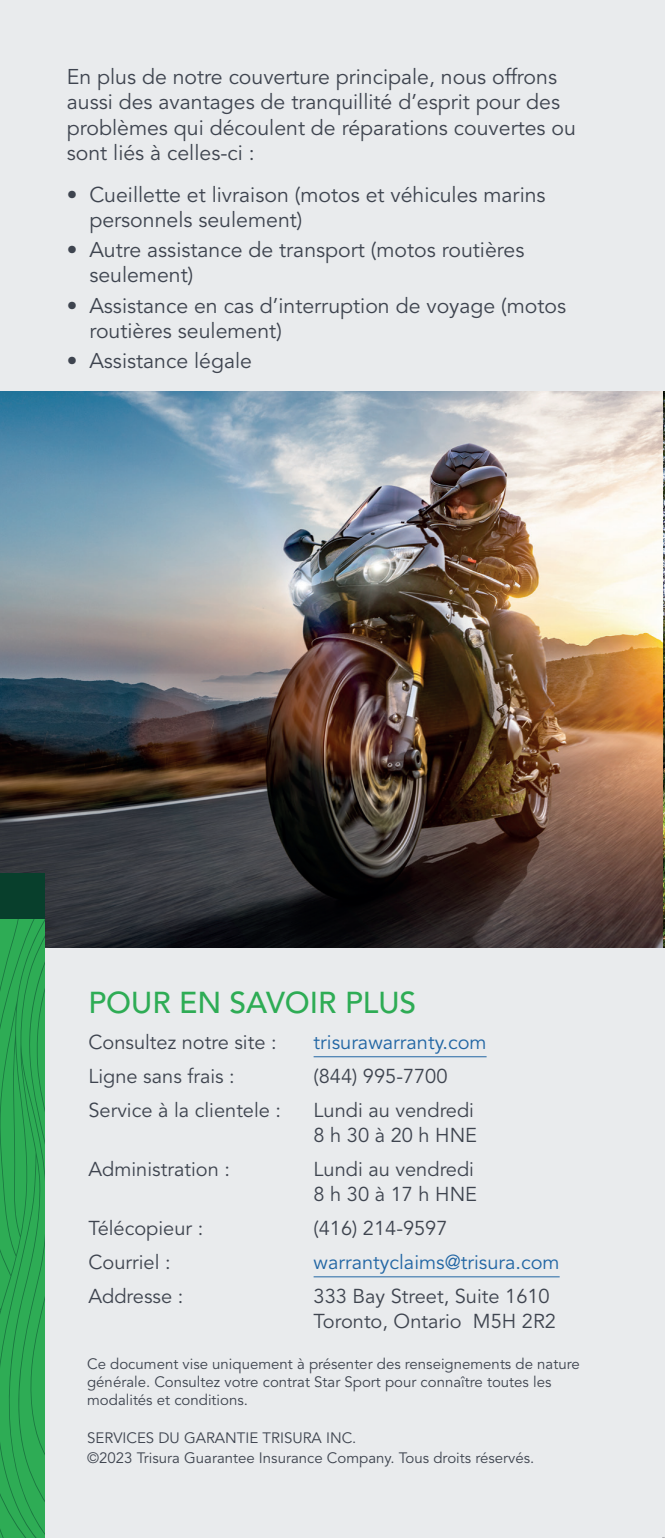
<style>
.page{position:relative;width:665px;height:1538px;background:#e9ebed}
.page>*{position:absolute;margin:0;border:0;box-sizing:border-box;transform-origin:0 0}
.t1{font:500 30px "Avenir LT Std";color:#2eac55}
.t2{font:21.25px/25.5px "Avenir LT Std";color:#3e444f}
.t3{font:20px/25px "Avenir LT Std";color:#3e444f}
.t4{font:20px "Avenir LT Std";color:#2266a4}
.t5{font:15px/18px "Avenir LT Std";color:#3e444f}
</style>
<div class="page">
<img style="left:0;top:391px;width:665px;height:556px">
<div style="left:0;top:873px;width:44px;height:45px;background:#083f2c"></div>
<hr style="left:313px;top:1056px;width:173px;height:1px;background:#2266a4">
<hr style="left:313px;top:1276px;width:246px;height:1px;background:#2266a4">
<svg style="left:0;top:918px;width:44px;height:620px;background:#2ca753"></svg>
<p class="t2" style="left:67px;top:64px;width:510px">En plus de notre couverture principale, nous offrons aussi des avantages de tranquillité d’esprit pour des problèmes qui découlent de réparations couvertes ou sont liés à celles-ci :</p>
<p class="t2" style="left:89px;top:182px;width:458px;text-indent:-23px">• Cueillette et livraison (motos et véhicules marins personnels seulement)</p>
<p class="t2" style="left:89px;top:238px;width:436px;text-indent:-23px">• Autre assistance de transport (motos routières seulement)</p>
<p class="t2" style="left:89px;top:293px;width:478px;text-indent:-23px">• Assistance en cas d’interruption de voyage (motos routières seulement)</p>
<p class="t2" style="left:67px;top:348px;width:187px">• Assistance légale</p>
<h1 class="t1" style="left:88px;top:985px;width:329px">POUR EN SAVOIR PLUS</h1>
<p class="t3" style="left:88px;top:1030px;width:190px">Consultez notre site :</p>
<p class="t4" style="left:313px;top:1031px;width:174px">trisurawarranty.com</p>
<p class="t3" style="left:88px;top:1064px;width:148px">Ligne sans frais :</p>
<p class="t3" style="left:313px;top:1064px;width:135px">(844) 995-7700</p>
<p class="t3" style="left:88px;top:1098px;width:194px">Service à la clientele :</p>
<p class="t3" style="left:313px;top:1098px;width:165px">Lundi au vendredi<br>8 h 30 à 20 h HNE</p>
<p class="t3" style="left:88px;top:1157px;width:143px">Administration :</p>
<p class="t3" style="left:313px;top:1157px;width:165px">Lundi au vendredi<br>8 h 30 à 17 h HNE</p>
<p class="t3" style="left:88px;top:1216px;width:116px">Télécopieur :</p>
<p class="t3" style="left:313px;top:1216px;width:135px">(416) 214-9597</p>
<p class="t3" style="left:88px;top:1250px;width:84px">Courriel :</p>
<p class="t4" style="left:313px;top:1251px;width:247px">warrantyclaims@trisura.com</p>
<p class="t3" style="left:88px;top:1284px;width:96px">Addresse :</p>
<p class="t3" style="left:313px;top:1284px;width:244px">333 Bay Street, Suite 1610<br>Toronto, Ontario M5H 2R2</p>
<p class="t5" style="left:87px;top:1355px;width:494px">Ce document vise uniquement à présenter des renseignements de nature générale. Consultez votre contrat Star Sport pour connaître toutes les modalités et conditions.</p>
<p class="t5" style="left:87px;top:1428px;width:448px;line-height:20px">SERVICES DU GARANTIE TRISURA INC.<br>©2023 Trisura Guarantee Insurance Company. Tous droits réservés.</p>
</div>
